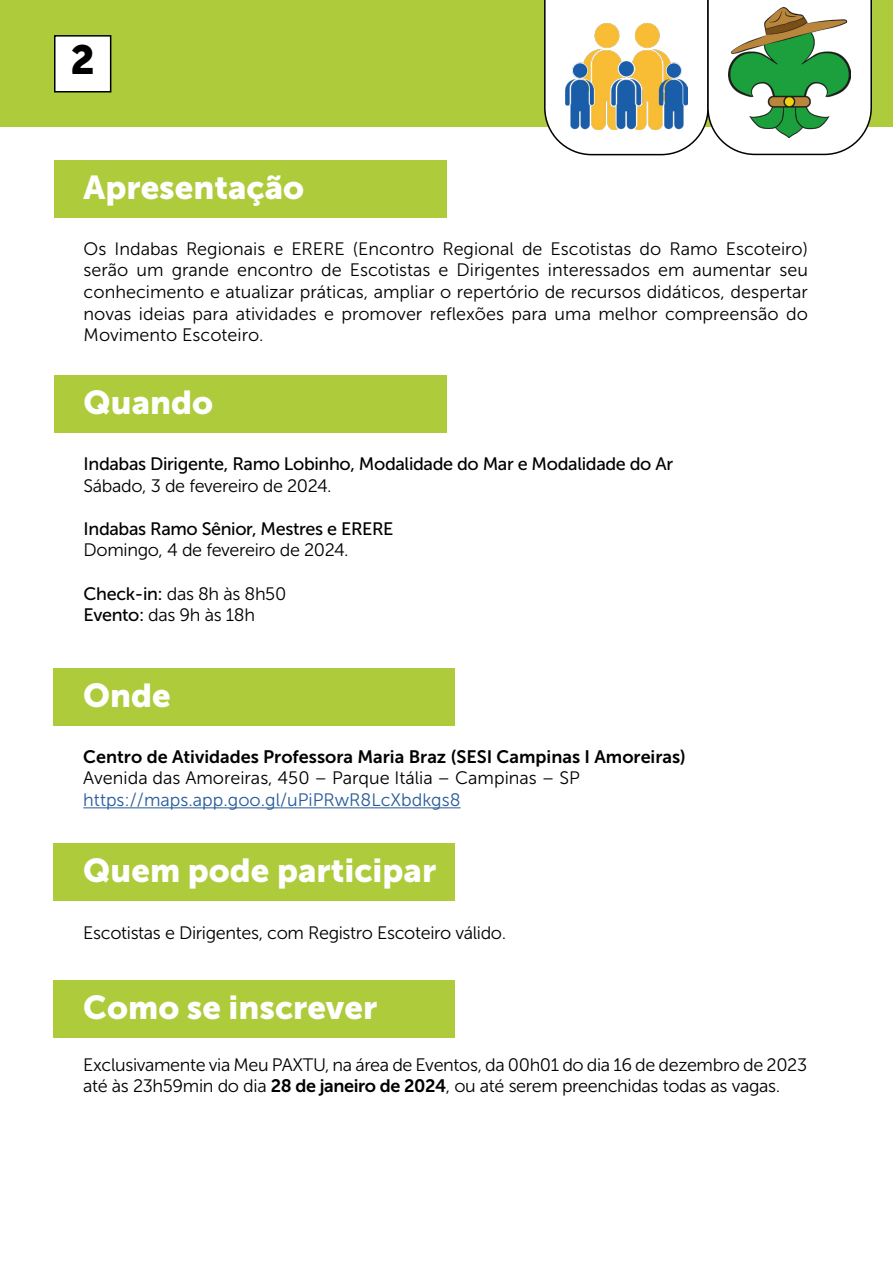
<style>
.page{position:relative;width:893px;height:1263px;background:#fff}
.page>*{position:absolute;margin:0;border:0;box-sizing:border-box;transform-origin:0 0}
.t1{font:40.5px "Museo Sans 900";color:#000}
.t2{font:33px "Museo Sans 900";color:#fff}
.t3{font:18px/21.6px "Museo Sans 300";letter-spacing:-.02em;color:#000}
.t4{font:18px "Museo Sans 500";letter-spacing:-.02em;color:#000}
.t5{font:18px "Museo Sans 700";color:#000}
.t6{font:18px "Museo Sans 300";color:#000}
.t7{font:18px "Museo Sans 300";color:#275b9b}
.s1{font-family:"Museo Sans 500"}
.s2{font-family:"Museo Sans 700"}
</style>
<div class="page">
<div style="left:0;top:0;width:893px;height:127px;background:#adcb3b"></div>
<div style="left:55px;top:36px;width:56px;height:56px;background:#fff"></div>
<div style="left:54px;top:35px;width:57px;height:57px;border:2px solid #000"></div>
<div style="left:54px;top:160px;width:392px;height:57px;background:#adcb3b"></div>
<div style="left:54px;top:375px;width:392px;height:57px;background:#adcb3b"></div>
<div style="left:54px;top:668px;width:401px;height:57px;background:#adcb3b"></div>
<hr style="left:83px;top:807px;width:378px;height:1px;background:#275b9b">
<div style="left:54px;top:844px;width:401px;height:57px;background:#adcb3b"></div>
<div style="left:54px;top:980px;width:401px;height:58px;background:#adcb3b"></div>
<svg style="left:544px;top:0;width:328px;height:155px"></svg>
<img style="left:729px;top:7px;width:122px;height:131px">
<h1 class="t1" style="left:71px;top:37px;width:26px">2</h1>
<h2 class="t2" style="left:84px;top:168px;width:222px">Apresentação</h2>
<p class="t3" style="left:84px;top:238px;width:726px;text-align:justify">Os Indabas Regionais e ERERE (Encontro Regional de Escotistas do Ramo Escoteiro) serão um grande encontro de Escotistas e Dirigentes interessados em aumentar seu conhecimento e atualizar práticas, ampliar o repertório de recursos didáticos, despertar novas ideias para atividades e promover reflexões para uma melhor compreensão do Movimento Escoteiro.</p>
<h2 class="t2" style="left:84px;top:384px;width:131px">Quando</h2>
<p class="t4" style="left:84px;top:454px;width:591px">Indabas Dirigente, Ramo Lobinho, Modalidade do Mar e Modalidade do Ar</p>
<p class="t3" style="left:84px;top:475px;width:250px">Sábado, 3 de fevereiro de 2024.</p>
<p class="t4" style="left:84px;top:519px;width:311px">Indabas Ramo Sênior, Mestres e ERERE</p>
<p class="t3" style="left:84px;top:539px;width:266px">Domingo, 4 de fevereiro de 2024.</p>
<p class="t3" style="left:84px;top:583px;width:204px"><span class="s1">Check-in:</span> das 8h às 8h50<br><span class="s1">Evento:</span> das 9h às 18h</p>
<h2 class="t2" style="left:83px;top:676px;width:89px">Onde</h2>
<p class="t5" style="left:83px;top:747px;width:604px">Centro de Atividades Professora Maria Braz (SESI Campinas I Amoreiras)</p>
<p class="t6" style="left:83px;top:768px;width:498px">Avenida das Amoreiras, 450 – Parque Itália – Campinas – SP</p>
<p class="t7" style="left:83px;top:790px;width:379px">https://maps.app.goo.gl/uPiPRwR8LcXbdkgs8</p>
<h2 class="t2" style="left:83px;top:851px;width:354px">Quem pode participar</h2>
<p class="t3" style="left:83px;top:922px;width:424px">Escotistas e Dirigentes, com Registro Escoteiro válido.</p>
<h2 class="t2" style="left:83px;top:988px;width:295px">Como se inscrever</h2>
<p class="t3" style="left:83px;top:1054px;width:725px">Exclusivamente via Meu PAXTU, na área de Eventos, da 00h01 do dia 16 de dezembro de 2023 até às 23h59min do dia <span class="s2">28 de janeiro de 2024</span>, ou até serem preenchidas todas as vagas.</p>
</div>
